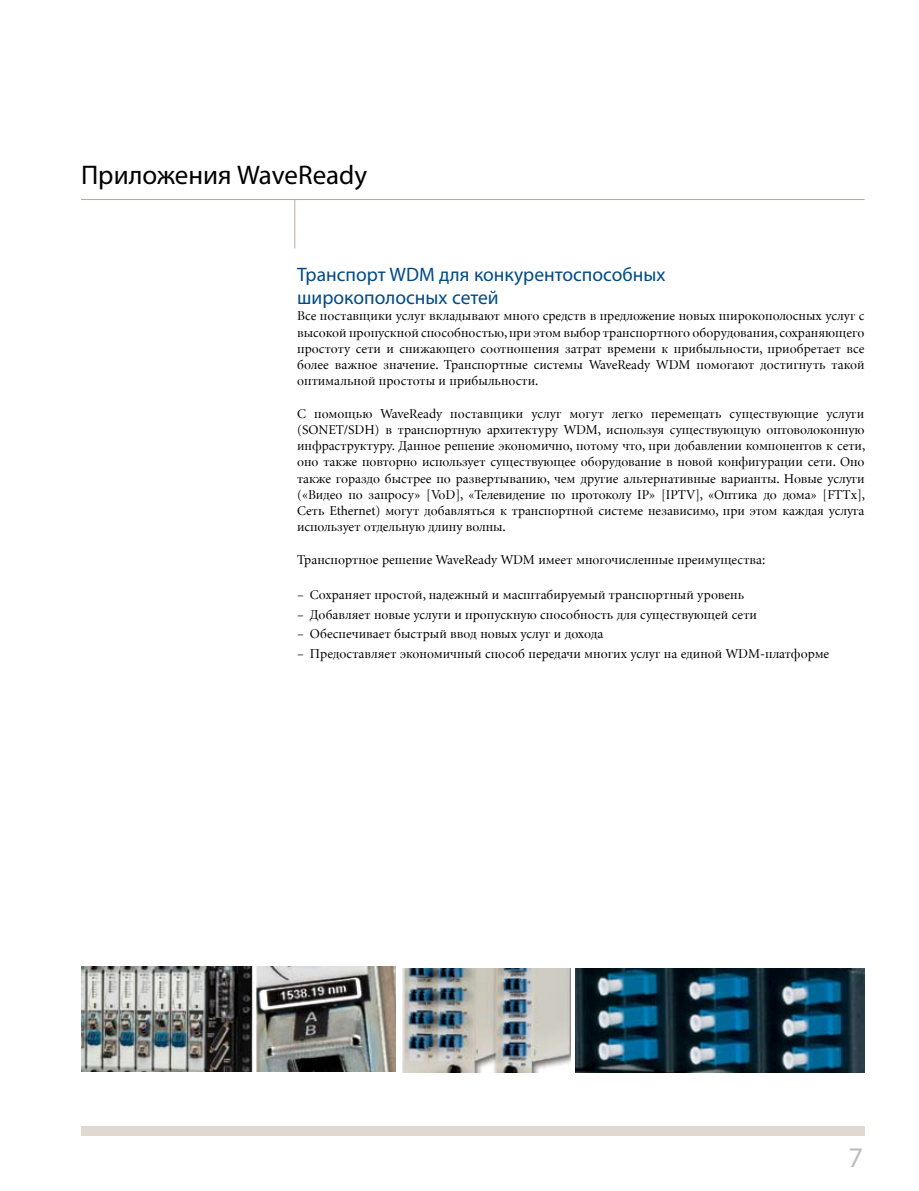
<style>
.page{position:relative;width:919px;height:1191px;background:#fff}
.page>*{position:absolute;margin:0;border:0;box-sizing:border-box;transform-origin:0 0}
.t1{font:27px "Myriad Pro";color:#000}
.t2{font:19.5px/23.4px "Myriad Pro";color:#004b84}
.t3{font:13.5px/16.2px "Minion Cyrillic";color:#000;text-align:justify}
</style>
<div class="page">
<div style="left:81px;top:1125px;width:783px;height:10px;background:#dfd9d1"></div>
<hr style="left:294px;top:199px;width:1px;height:49px;background:#b4aa9c">
<hr style="left:81px;top:199px;width:783px;height:1px;background:#b4aa9c">
<img style="left:575px;top:968px;width:289px;height:104px">
<img style="left:402px;top:968px;width:168px;height:104px">
<img style="left:81px;top:967px;width:315px;height:104px">
<h1 class="t1" style="left:81px;top:158px;width:287px">Приложения WaveReady</h1>
<h2 class="t2" style="left:297px;top:262px;width:369px">Транспорт WDM для конкурентоспособных широкополосных сетей</h2>
<p class="t3" style="left:297px;top:308px;width:569px">Все поставщики услуг вкладывают много средств в предложение новых широкополосных услуг с высокой пропускной способностью, при этом выбор транспортного оборудования, сохраняющего простоту сети и снижающего соотношения затрат времени к прибыльности, приобретает все более важное значение. Транспортные системы WaveReady WDM помогают достигнуть такой оптимальной простоты и прибыльности.</p>
<p class="t3" style="left:297px;top:405px;width:569px">С помощью WaveReady поставщики услуг могут легко перемещать существующие услуги (SONET/SDH) в транспортную архитектуру WDM, используя существующую оптоволоконную инфраструктуру. Данное решение экономично, потому что, при добавлении компонентов к сети, оно также повторно использует существующее оборудование в новой конфигурации сети. Оно также гораздо быстрее по развертыванию, чем другие альтернативные варианты. Новые услуги («Видео по запросу» [VoD], «Телевидение по протоколу IP» [IPTV], «Оптика до дома» [FTTx], Сеть Ethernet) могут добавляться к транспортной системе независимо, при этом каждая услуга использует отдельную длину волны.</p>
<p class="t3" style="left:297px;top:551px;width:469px">Транспортное решение WaveReady WDM имеет многочисленные преимущества:</p>
<p class="t3" style="left:297px;top:586px;width:448px">– Сохраняет простой, надежный и масштабируемый транспортный уровень</p>
<p class="t3" style="left:297px;top:606px;width:461px">– Добавляет новые услуги и пропускную способность для существующей сети</p>
<p class="t3" style="left:297px;top:625px;width:307px">– Обеспечивает быстрый ввод новых услуг и дохода</p>
<p class="t3" style="left:297px;top:645px;width:533px">– Предоставляет экономичный способ передачи многих услуг на единой WDM-платформе</p>
</div>
